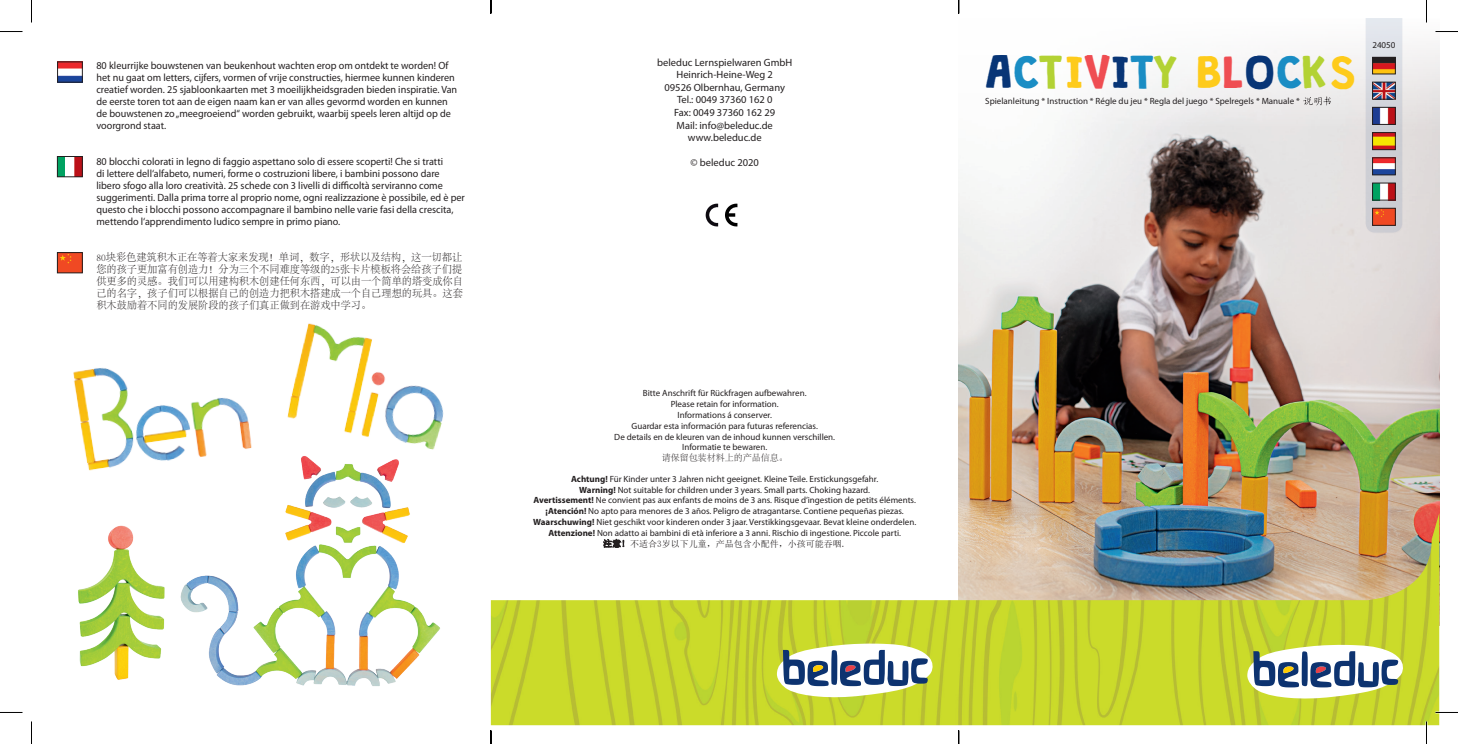
<style>
.page{position:relative;width:1458px;height:744px;background:#fff}
.page>*{position:absolute;margin:0;border:0;box-sizing:border-box;transform-origin:0 0}
.t1{font:40.5px "Granstander Clean";color:#083576}
.t2{font:10.5px/12px "Myriad Pro";color:#231f20}
.t3{font:300 10.5px/12px "Adobe Song Std";color:#231f20;text-align:justify}
.t4{font:9px "Myriad Pro";color:#231f20}
.t5{font:9px "Sim Sun";color:#231f20}
.t6{font:300 9px "Adobe Song Std";color:#231f20}
.s1{font-weight:700}
.s2{color:#1a8dc4}
.s3{color:#b3d234}
.s4{color:#fecb1b}
.s5{color:#ef4d52}
</style>
<div class="page">
<img style="left:958px;top:22px;width:481px;height:490px">
<svg style="left:705px;top:203px;width:13px;height:24px"></svg>
<svg style="left:725px;top:203px;width:12px;height:24px"></svg>
<div style="left:1364px;top:19px;width:39px;height:214px;background:#231f20;opacity:.25"></div>
<svg style="left:1365px;top:19px;width:37px;height:213px;background:#beaba9"></svg>
<div style="left:1372px;top:208px;width:23px;height:17px;border:1px solid #231f20"></div>
<svg style="left:1303px;top:96px;width:27px;height:10px"></svg>
<img style="left:491px;top:512px;width:948px;height:213px">
<svg style="left:1247px;top:644px;width:157px;height:54px"></svg>
<svg style="left:777px;top:643px;width:156px;height:54px"></svg>
<img style="left:59px;top:63px;width:22px;height:17px">
<div style="left:57px;top:61px;width:26px;height:21px;border:1px solid #231f20"></div>
<img style="left:74px;top:158px;width:7px;height:17px">
<div style="left:57px;top:156px;width:8px;height:21px;background:#00a261"></div>
<div style="left:57px;top:156px;width:26px;height:21px;border:1px solid #231f20"></div>
<div style="left:57px;top:252px;width:25px;height:21px;background:#f04923"></div>
<svg style="left:60px;top:254px;width:12px;height:9px"></svg>
<div style="left:57px;top:252px;width:26px;height:21px;border:1px solid #231f20"></div>
<img style="left:180px;top:457px;width:260px;height:229px">
<img style="left:73px;top:368px;width:188px;height:122px">
<img style="left:78px;top:525px;width:87px;height:155px">
<img style="left:287px;top:323px;width:157px;height:134px">
<hr style="left:1435px;top:711px;width:23px;height:2px;background:#fff">
<hr style="left:1425px;top:721px;width:2px;height:22px;background:#fff">
<svg style="left:0;top:31px;width:22px;height:1px"></svg>
<svg style="left:1435px;top:31px;width:23px;height:1px"></svg>
<svg style="left:0;top:712px;width:22px;height:1px"></svg>
<svg style="left:1435px;top:712px;width:23px;height:1px"></svg>
<svg style="left:31px;top:0;width:1px;height:22px"></svg>
<svg style="left:31px;top:721px;width:1px;height:22px"></svg>
<svg style="left:1426px;top:0;width:1px;height:22px"></svg>
<svg style="left:1426px;top:721px;width:1px;height:22px"></svg>
<svg style="left:490px;top:0;width:2px;height:13px"></svg>
<svg style="left:490px;top:730px;width:2px;height:13px"></svg>
<svg style="left:958px;top:0;width:1px;height:13px"></svg>
<svg style="left:958px;top:730px;width:1px;height:13px"></svg>
<p class="t2" style="left:96px;top:59px;width:362px">80 kleurrijke bouwstenen van beukenhout wachten erop om ontdekt te worden! Of het nu gaat om letters, cijfers, vormen of vrije constructies, hiermee kunnen kinderen creatief worden. 25 sjabloonkaarten met 3 moeilijkheidsgraden bieden inspiratie. Van de eerste toren tot aan de eigen naam kan er van alles gevormd worden en kunnen de bouwstenen zo „meegroeiend“ worden gebruikt, waarbij speels leren altijd op de voorgrond staat.</p>
<p class="t2" style="left:96px;top:155px;width:370px">80 blocchi colorati in legno di faggio aspettano solo di essere scoperti! Che si tratti<br>di lettere dell‘alfabeto, numeri, forme o costruzioni libere, i bambini possono dare libero sfogo alla loro creatività. 25 schede con 3 livelli di difficoltà serviranno come suggerimenti. Dalla prima torre al proprio nome, ogni realizzazione è possibile, ed è per questo che i blocchi possono accompagnare il bambino nelle varie fasi della crescita, mettendo l‘apprendimento ludico sempre in primo piano.</p>
<p class="t3" style="left:96px;top:252px;width:368px">80块彩色建筑积木正在等着大家来发现！单词，数字，形状以及结构，这一切都让您的孩子更加富有创造力！分为三个不同难度等级的25张卡片模板将会给孩子们提供更多的灵感。我们可以用建构积木创建任何东西，可以由一个简单的塔变成你自己的名字，孩子们可以根据自己的创造力把积木搭建成一个自己理想的玩具。这套积木鼓励着不同的发展阶段的孩子们真正做到在游戏中学习。</p>
<p class="t2" style="left:657px;top:56px;width:137px">beleduc Lernspielwaren GmbH</p>
<p class="t2" style="left:676px;top:68px;width:98px">Heinrich-Heine-Weg 2</p>
<p class="t2" style="left:664px;top:81px;width:122px">09526 Olbernhau, Germany</p>
<p class="t2" style="left:677px;top:94px;width:97px">Tel.: 0049 37360 162 0</p>
<p class="t2" style="left:674px;top:106px;width:103px">Fax: 0049 37360 162 29</p>
<p class="t2" style="left:676px;top:119px;width:98px">Mail: info@beleduc.de</p>
<p class="t2" style="left:688px;top:131px;width:75px">www.beleduc.de</p>
<p class="t2" style="left:690px;top:157px;width:70px">© beleduc 2020</p>
<p class="t4" style="left:643px;top:387px;width:165px">Bitte Anschrift für Rückfragen aufbewahren.</p>
<p class="t4" style="left:671px;top:398px;width:109px">Please retain for information.</p>
<p class="t4" style="left:677px;top:409px;width:96px">Informations á conserver.</p>
<p class="t4" style="left:631px;top:420px;width:188px">Guardar esta información para futuras referencias.</p>
<p class="t4" style="left:614px;top:431px;width:222px">De details en de kleuren van de inhoud kunnen verschillen.</p>
<p class="t4" style="left:682px;top:441px;width:87px">Informatie te bewaren.</p>
<p class="t6" style="left:662px;top:453px;width:128px">请保留包装材料上的产品信息。</p>
<p class="t4" style="left:571px;top:473px;width:309px"><span class="s1">Achtung!</span> Für Kinder unter 3 Jahren nicht geeignet. Kleine Teile. Erstickungsgefahr.</p>
<p class="t4" style="left:579px;top:484px;width:292px"><span class="s1">Warning!</span> Not suitable for children under 3 years. Small parts. Choking hazard.</p>
<p class="t4" style="left:533px;top:494px;width:384px"><span class="s1">Avertissement!</span> Ne convient pas aux enfants de moins de 3 ans. Risque d’ingestion de petits éléments.</p>
<p class="t4" style="left:546px;top:505px;width:360px"><span class="s1">¡Atención!</span> No apto para menores de 3 años. Peligro de atragantarse. Contiene pequeñas piezas.</p>
<p class="t4" style="left:533px;top:516px;width:384px"><span class="s1">Waarschuwing!</span> Niet geschikt voor kinderen onder 3 jaar. Verstikkingsgevaar. Bevat kleine onderdelen.</p>
<p class="t4" style="left:548px;top:527px;width:354px"><span class="s1">Attenzione!</span> Non adatto ai bambini di età inferiore a 3 anni. Rischio di ingestione. Piccole parti.</p>
<p class="t5" style="left:603px;top:538px;width:244px">注意! 不适合3岁以下儿童，产品包含小配件，小孩可能吞咽.</p>
<p class="t1" style="left:985px;top:50px;width:373px">A<span class="s2">C</span><span class="s3">T</span><span class="s4">I</span><span class="s5">V</span>I<span class="s2">T</span><span class="s3">Y</span> <span class="s4">B</span><span class="s5">L</span>O<span class="s2">C</span><span class="s3">K</span><span class="s4">S</span></p>
<p class="t4" style="left:985px;top:96px;width:316px">Spielanleitung * Instruction * Régle du jeu * Regla del juego * Spelregels * Manuale *</p>
<p class="t4" style="left:1372px;top:39px;width:25px">24050</p>
</div>
